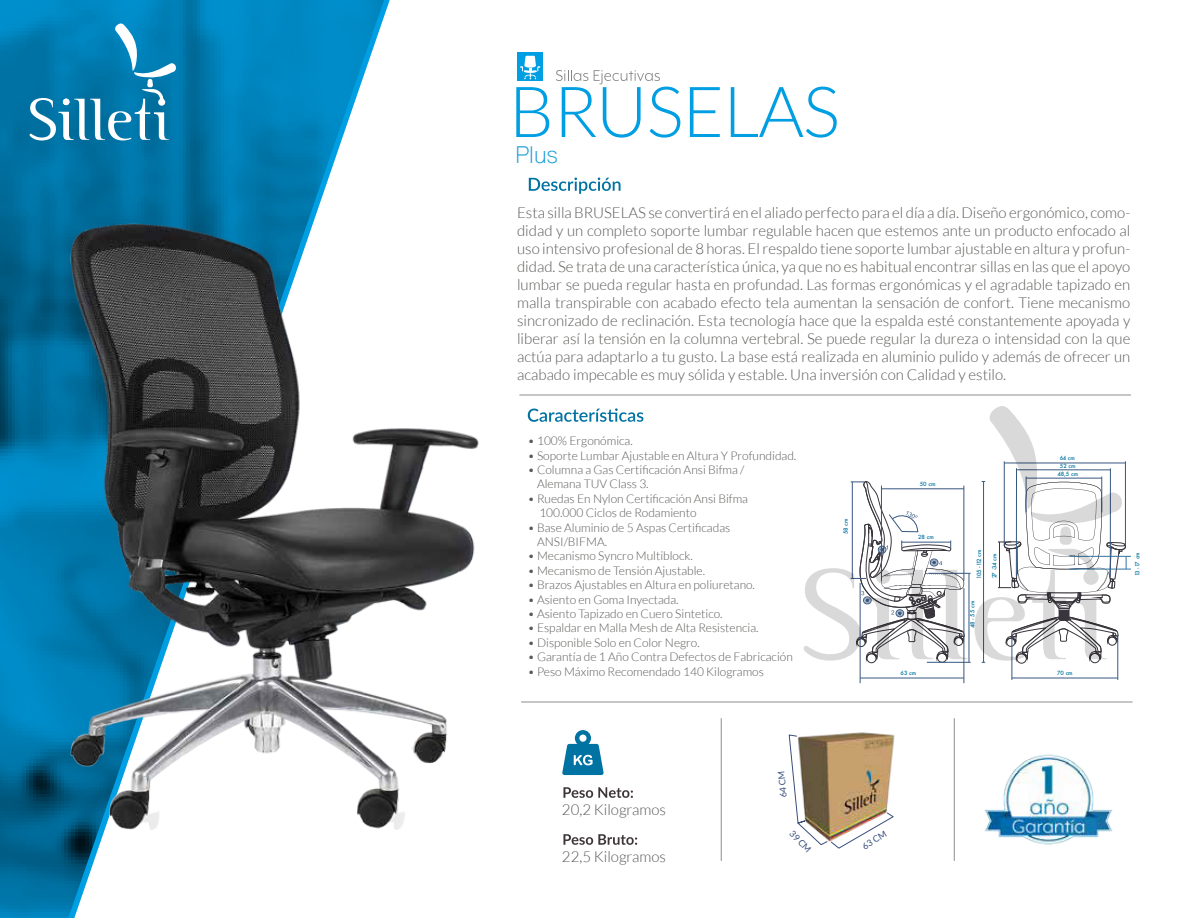
<style>
.page{position:relative;width:1188px;height:918px;background:#fff}
.page>*{position:absolute;margin:0;border:0;box-sizing:border-box;transform-origin:0 0}
.t1{font:300 70.5px "Lato";letter-spacing:-.015em;color:#009ee2}
.t2{font:22.65px "Shree Dev 0714";color:#149bd7}
.t3{font:300 15px/18px "Lato";color:#585856;text-align:justify}
.t4{font:300 15px "Lato";color:#575756}
.t5{font:300 12px/14.4px "Lato";color:#585856}
.t6{font:9px "Lato";color:#384e7b}
.t7{font:500 5.55px/7.9px "Futura";color:#0073a2;text-align:center}
</style>
<div class="page">
<svg style="left:0;top:0;width:390px;height:918px"></svg>
<img style="left:59px;top:223px;width:420px;height:608px">
<svg style="left:529px;top:178px;width:92px;height:16px"></svg>
<hr style="left:521px;top:701px;width:612px;height:2px;background:#9a9a99">
<svg style="left:30px;top:23px;width:146px;height:117px;background:#248bb8"></svg>
<svg style="left:562px;top:730px;width:42px;height:45px"></svg>
<svg style="left:563px;top:787px;width:70px;height:11px"></svg>
<svg style="left:563px;top:834px;width:74px;height:11px"></svg>
<img style="left:839px;top:732px;width:43px;height:2px">
<img style="left:788px;top:734px;width:107px;height:115px">
<img style="left:984px;top:754px;width:129px;height:91px">
<div style="left:518px;top:52px;width:25px;height:29px;background:#009ee2"></div>
<svg style="left:556px;top:70px;width:32px;height:11px"></svg>
<svg style="left:594px;top:70px;width:66px;height:14px"></svg>
<svg style="left:520px;top:56px;width:20px;height:23px"></svg>
<hr style="left:721px;top:718px;width:1px;height:143px;background:#9a9a99">
<hr style="left:954px;top:718px;width:1px;height:143px;background:#9a9a99">
<hr style="left:1118px;top:635px;width:1px;height:45px;background:#385780">
<hr style="left:1012px;top:635px;width:1px;height:45px;background:#385780">
<hr style="left:927px;top:662px;width:44px;height:1px;background:#385780">
<hr style="left:928px;top:573px;width:43px;height:1px;background:#385780">
<hr style="left:969px;top:573px;width:1px;height:89px;background:#385780">
<hr style="left:860px;top:583px;width:1px;height:100px;background:#385780">
<hr style="left:964px;top:588px;width:1px;height:95px;background:#385780">
<hr style="left:1070px;top:556px;width:61px;height:1px;background:#3073a1">
<hr style="left:1070px;top:569px;width:61px;height:1px;background:#3073a1">
<svg style="left:804px;top:481px;width:164px;height:198px"></svg>
<svg style="left:975px;top:406px;width:152px;height:273px"></svg>
<svg style="left:528px;top:408px;width:115px;height:14px"></svg>
<hr style="left:519px;top:394px;width:612px;height:2px;background:#9a9a99">
<h1 class="t1" style="left:509px;top:74px;width:332px">BRUSELAS</h1>
<h2 class="t2" style="left:515px;top:142px;width:44px">Plus</h2>
<p class="t3" style="left:517px;top:203px;width:615px">Esta silla BRUSELAS se convertirá en el aliado perfecto para el día a día. Diseño ergonómico, como&shy;didad y un completo soporte lumbar regulable hacen que estemos ante un producto enfocado al uso intensivo profesional de 8 horas. El respaldo tiene soporte lumbar ajustable en altura y profun&shy;didad. Se trata de una característica única, ya que no es habitual encontrar sillas en las que el apoyo lumbar se pueda regular hasta en profundad. Las formas ergonómicas y el agradable tapizado en malla transpirable con acabado efecto tela aumentan la sensación de confort. Tiene mecanismo sincronizado de reclinación. Esta tecnología hace que la espalda esté constantemente apoyada y liberar así la tensión en la columna vertebral. Se puede regular la dureza o intensidad con la que actúa para adaptarlo a tu gusto. La base está realizada en aluminio pulido y además de ofrecer un acabado impecable es muy sólida y estable. Una inversión con Calidad y estilo.</p>
<p class="t5" style="left:528px;top:434px;width:107px">• 100% Ergonómica.</p>
<p class="t5" style="left:528px;top:448px;width:270px">• Soporte Lumbar Ajustable en Altura Y Profundidad.</p>
<p class="t5" style="left:537px;top:463px;width:209px;text-indent:-9px">• Columna a Gas Certificación Ansi Bifma /<br>Alemana TUV Class 3.</p>
<p class="t5" style="left:539px;top:491px;width:210px;text-indent:-12px">• Ruedas En Nylon Certificación Ansi Bifma<br>100.000 Ciclos de Rodamiento</p>
<p class="t5" style="left:537px;top:520px;width:195px;text-indent:-9px">• Base Aluminio de 5 Aspas Certificadas<br>ANSI/BIFMA.</p>
<p class="t5" style="left:528px;top:549px;width:167px">• Mecanismo Syncro Multiblock.</p>
<p class="t5" style="left:528px;top:563px;width:179px">• Mecanismo de Tensión Ajustable.</p>
<p class="t5" style="left:528px;top:578px;width:229px">• Brazos Ajustables en Altura en poliuretano.</p>
<p class="t5" style="left:528px;top:592px;width:152px">• Asiento en Goma Inyectada.</p>
<p class="t5" style="left:528px;top:607px;width:196px">• Asiento Tapizado en Cuero Sintetico.</p>
<p class="t5" style="left:528px;top:621px;width:232px">• Espaldar en Malla Mesh de Alta Resistencia.</p>
<p class="t5" style="left:528px;top:635px;width:174px">• Disponible Solo en Color Negro.</p>
<p class="t5" style="left:528px;top:650px;width:267px">• Garantía de 1 Año Contra Defectos de Fabricación</p>
<p class="t5" style="left:528px;top:664px;width:238px">• Peso Máximo Recomendado 140 Kilogramos</p>
<p class="t7" style="left:842px;top:534px;width:17px;rotate:-90deg">58 cm</p>
<p class="t7" style="left:920px;top:480px;width:17px">50 cm</p>
<p class="t7" style="left:918px;top:533px;width:17px">28 cm</p>
<p class="t7" style="left:975px;top:579px;width:31px;rotate:-90deg">105 - 112 cm</p>
<p class="t7" style="left:990px;top:578px;width:26px;rotate:-90deg">27 - 34 cm</p>
<p class="t7" style="left:968px;top:628px;width:29px;rotate:-90deg">48 - 55 cm</p>
<p class="t7" style="left:1057px;top:454px;width:22px">64 cm<br>52 cm<br>48,5 cm</p>
<p class="t7" style="left:901px;top:668px;width:17px">63 cm</p>
<p class="t7" style="left:1057px;top:668px;width:17px">70 cm</p>
<p class="t4" style="left:562px;top:801px;width:106px">20,2 Kilogramos</p>
<p class="t4" style="left:562px;top:848px;width:106px">22,5 Kilogramos</p>
<p class="t6" style="left:779px;top:798px;width:28px;rotate:-96deg">64 CM</p>
<p class="t6" style="left:795px;top:828px;width:28px;rotate:46deg">39 CM</p>
<p class="t6" style="left:860px;top:843px;width:28px;rotate:-31deg">63 CM</p>
<p class="t7" style="left:1134px;top:576px;width:25px;rotate:-90deg">13 - 17 cm</p>
</div>
